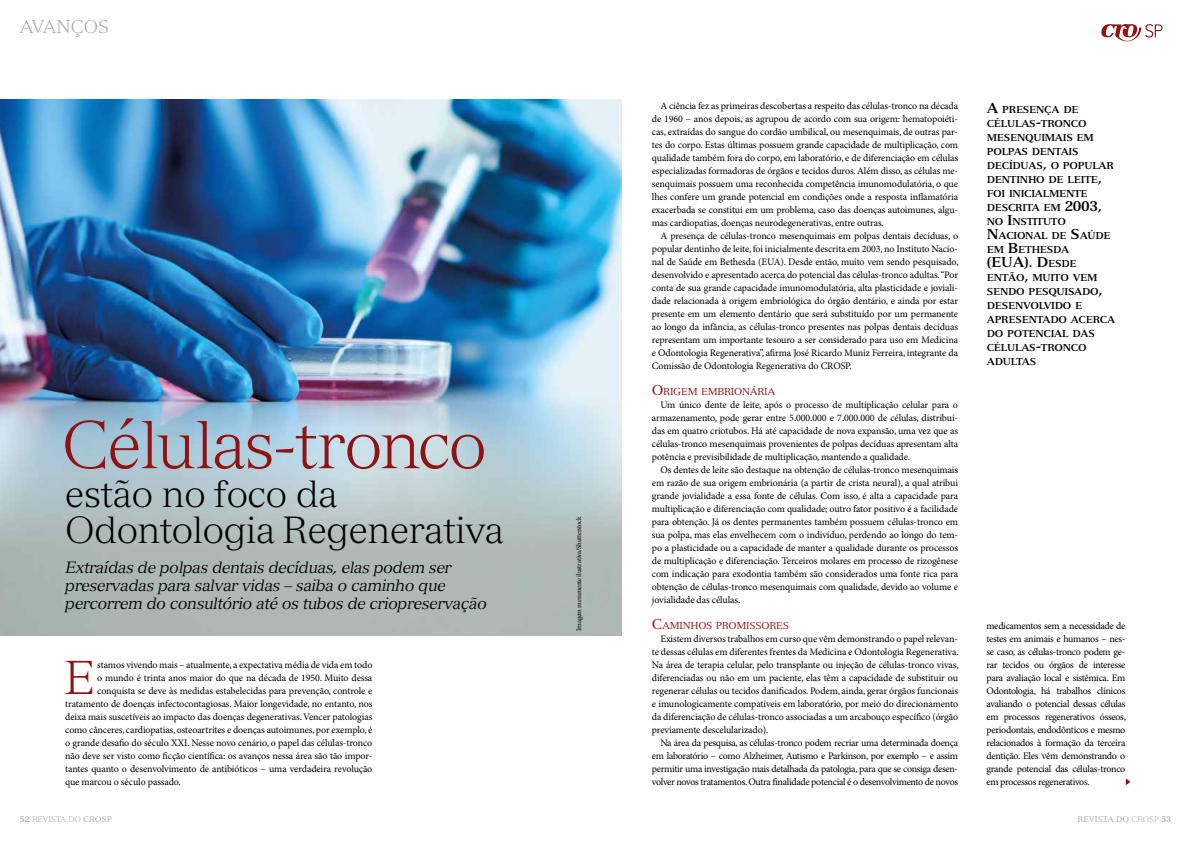
<style>
.page{position:relative;width:1191px;height:842px;background:#fff}
.page>*{position:absolute;margin:0;border:0;box-sizing:border-box;transform-origin:0 0}
.t1{font:300 66.2px "Versailles";letter-spacing:-.03em;color:#8f1315}
.t2{font:300 46.5px "Versailles";color:#8f1315}
.t3{font:300 37.1px/36.2px "Versailles";letter-spacing:-.01em;color:#000}
.t4{font:300 18px "Versailles";color:#a8a8a7}
.t5{font:italic 16px/18px "Versailles";letter-spacing:-.02em;color:#000}
.t6{font:700 14px "Versailles";color:#000}
.t7{font:10px/13px "Minion Pro";letter-spacing:-.01em;color:#000;text-align:justify}
.t8{font:700 9.8px/14px "Versailles";letter-spacing:-.03em;color:#000}
.t9{font:9.8px "Versailles";letter-spacing:-.03em;color:#8f1315}
.t10{font:8px "Versailles";color:#a8a8a7}
.t11{font:300 8px "Versailles";color:#a8a8a7}
.t12{font:7px "Minion Pro";letter-spacing:-.035em;color:#000}
.s1{font-weight:700}
.s2{font-weight:400}
.s3{font-size:14px}
.s4{font-size:9.8px}
.s5{font-weight:300}
</style>
<div class="page">
<img style="left:0;top:99px;width:621px;height:536px">
<svg style="left:1125px;top:778px;width:5px;height:7px"></svg>
<svg style="left:1101px;top:24px;width:61px;height:17px"></svg>
<h3 class="t4" style="left:20px;top:16px;width:91px">AVANÇOS</h3>
<h1 class="t1" style="left:62px;top:405px;width:426px">Células-tronco</h1>
<h3 class="t3" style="left:65px;top:475px;width:440px">estão no foco da<br>Odontologia Regenerativa</h3>
<h3 class="t5" style="left:65px;top:559px;width:423px">Extraídas de polpas dentais decíduas, elas podem ser preservadas para salvar vidas – saiba o caminho que percorrem do consultório até os tubos de criopreservação</h3>
<h2 class="t2" style="left:64px;top:650px;width:33px">E</h2>
<p class="t7" style="left:97px;top:659px;width:277px">stamos vivendo mais – atualmente, a expectativa média de vida em todo</p>
<p class="t7" style="left:97px;top:672px;width:277px">o mundo é trinta anos maior do que na década de 1950. Muito dessa</p>
<p class="t7" style="left:97px;top:685px;width:277px">conquista se deve às medidas estabelecidas para prevenção, controle e</p>
<p class="t7" style="left:65px;top:698px;width:309px">tratamento de doenças infectocontagiosas. Maior longevidade, no entanto, nos</p>
<p class="t7" style="left:65px;top:711px;width:309px">deixa mais suscetíveis ao impacto das doenças degenerativas. Vencer patologias</p>
<p class="t7" style="left:65px;top:724px;width:309px">como cânceres, cardiopatias, osteoartrites e doenças autoimunes, por exemplo, é</p>
<p class="t7" style="left:65px;top:737px;width:309px">o grande desafio do século XXI. Nesse novo cenário, o papel das células-tronco</p>
<p class="t7" style="left:65px;top:750px;width:309px">não deve ser visto como ficção científica: os avanços nessa área são tão impor-</p>
<p class="t7" style="left:65px;top:763px;width:309px">tantes quanto o desenvolvimento de antibióticos – uma verdadeira revolução</p>
<p class="t7" style="left:65px;top:776px;width:117px">que marcou o século passado.</p>
<p class="t11" style="left:20px;top:814px;width:93px"><span class="s1">52</span> REVISTA DO <span class="s2">CROSP</span></p>
<p class="t12" style="left:575px;top:631px;width:116px;rotate:-90deg">Imagem meramente ilustrativa/Shutterstock</p>
<p class="t7" style="left:652px;top:100px;width:308px;text-indent:8px">A ciência fez as primeiras descobertas a respeito das células-tronco na década de 1960 – anos depois, as agrupou de acordo com sua origem: hematopoiéti&shy;cas, extraídas do sangue do cordão umbilical, ou mesenquimais, de outras par&shy;tes do corpo. Estas últimas possuem grande capacidade de multiplicação, com qualidade também fora do corpo, em laboratório, e de diferenciação em células especializadas formadoras de órgãos e tecidos duros. Além disso, as células me&shy;senquimais possuem uma reconhecida competência imunomodulatória, o que lhes confere um grande potencial em condições onde a resposta inflamatória exacerbada se constitui em um problema, caso das doenças autoimunes, algu&shy;mas cardiopatias, doenças neurodegenerativas, entre outras.</p>
<p class="t7" style="left:652px;top:230px;width:308px;text-indent:8px">A presença de células-tronco mesenquimais em polpas dentais decíduas, o popular dentinho de leite, foi inicialmente descrita em 2003, no Instituto Nacio&shy;nal de Saúde em Bethesda (EUA). Desde então, muito vem sendo pesquisado, desenvolvido e apresentado acerca do potencial das células-tronco adultas. “Por conta de sua grande capacidade imunomodulatória, alta plasticidade e joviali&shy;dade relacionada à origem embriológica do órgão dentário, e ainda por estar presente em um elemento dentário que será substituído por um permanente ao longo da infância, as células-tronco presentes nas polpas dentais decíduas representam um importante tesouro a ser considerado para uso em Medicina e Odontologia Regenerativa”, afirma José Ricardo Muniz Ferreira, integrante da Comissão de Odontologia Regenerativa do CROSP.</p>
<p class="t9" style="left:652px;top:386px;width:125px"><span class="s3">O</span>RIGEM EMBRIONÁRIA</p>
<p class="t7" style="left:652px;top:399px;width:308px;text-indent:8px">Um único dente de leite, após o processo de multiplicação celular para o armazenamento, pode gerar entre 5.000.000 e 7.000.000 de células, distribuí&shy;das em quatro criotubos. Há até capacidade de nova expansão, uma vez que as células-tronco mesenquimais provenientes de polpas decíduas apresentam alta potência e previsibilidade de multiplicação, mantendo a qualidade.</p>
<p class="t7" style="left:652px;top:464px;width:308px;text-indent:8px">Os dentes de leite são destaque na obtenção de células-tronco mesenquimais em razão de sua origem embrionária (a partir de crista neural), a qual atribui grande jovialidade a essa fonte de células. Com isso, é alta a capacidade para multiplicação e diferenciação com qualidade; outro fator positivo é a facilidade para obtenção. Já os dentes permanentes também possuem células-tronco em sua polpa, mas elas envelhecem com o indivíduo, perdendo ao longo do tem&shy;po a plasticidade ou a capacidade de manter a qualidade durante os processos de multiplicação e diferenciação. Terceiros molares em processo de rizogênese com indicação para exodontia também são considerados uma fonte rica para obtenção de células-tronco mesenquimais com qualidade, devido ao volume e jovialidade das células.</p>
<p class="t9" style="left:652px;top:620px;width:139px"><span class="s3">C</span>AMINHOS PROMISSORES</p>
<p class="t7" style="left:652px;top:633px;width:308px;text-indent:8px">Existem diversos trabalhos em curso que vêm demonstrando o papel relevan&shy;te dessas células em diferentes frentes da Medicina e Odontologia Regenerativa.<br>Na área de terapia celular, pelo transplante ou injeção de células-tronco vivas, diferenciadas ou não em um paciente, elas têm a capacidade de substituir ou regenerar células ou tecidos danificados. Podem, ainda, gerar órgãos funcionais e imunologicamente compatíveis em laboratório, por meio do direcionamento da diferenciação de células-tronco associadas a um arcabouço específico (órgão previamente descelularizado).</p>
<p class="t7" style="left:652px;top:737px;width:308px;text-indent:8px">Na área da pesquisa, as células-tronco podem recriar uma determinada doença em laboratório – como Alzheimer, Autismo e Parkinson, por exemplo – e assim permitir uma investigação mais detalhada da patologia, para que se consiga desen&shy;volver novos tratamentos. Outra finalidade potencial é o desenvolvimento de novos</p>
<p class="t8" style="left:986px;top:103px;width:129px"><span class="s3">A</span> PRESENÇA DE<br>CÉLULAS<span class="s3">-</span>TRONCO<br>MESENQUIMAIS EM<br>POLPAS DENTAIS<br>DECÍDUAS<span class="s3">,</span> O POPULAR<br>DENTINHO DE LEITE<span class="s3">,<br></span>FOI INICIALMENTE<br>DESCRITA EM <span class="s3">2003,<br></span>NO <span class="s3">I</span>NSTITUTO<br><span class="s3">N</span>ACIONAL DE <span class="s3">S</span>AÚDE<br>EM <span class="s3">B</span>ETHESDA</p>
<h3 class="t6" style="left:986px;top:254px;width:91px">(EUA). D<span class="s4">ESDE</span></h3>
<p class="t8" style="left:986px;top:271px;width:130px">ENTÃO<span class="s3">,</span> MUITO VEM<br>SENDO PESQUISADO<span class="s3">,<br></span>DESENVOLVIDO E<br>APRESENTADO ACERCA<br>DO POTENCIAL DAS<br>CÉLULAS<span class="s3">-</span>TRONCO<br>ADULTAS</p>
<p class="t7" style="left:986px;top:620px;width:141px">medicamentos sem a necessidade de testes em animais e humanos – nes&shy;se caso, as células-tronco podem ge&shy;rar tecidos ou órgãos de interesse para avaliação local e sistêmica. Em Odontologia, há trabalhos clínicos avaliando o potencial dessas células em processos regenerativos ósseos, periodontais, endodônticos e mesmo relacionados à formação da terceira dentição. Eles vêm demonstrando o grande potencial das células-tronco em processos regenerativos.</p>
<p class="t10" style="left:1077px;top:814px;width:95px">REVISTA DO <span class="s5">CROSP</span> <span class="s1">53</span></p>
</div>
